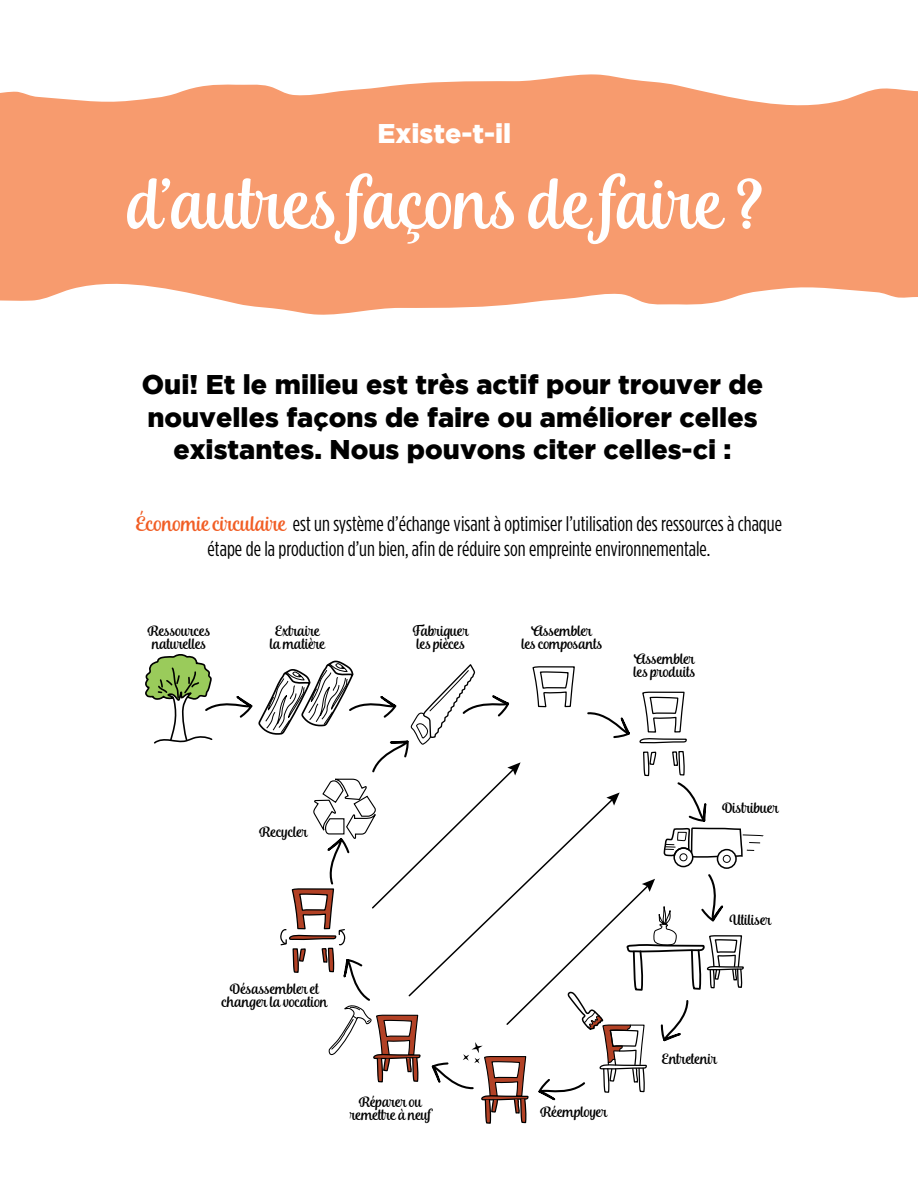
<style>
.page{position:relative;width:918px;height:1188px;background:#fff}
.page>*{position:absolute;margin:0;border:0;box-sizing:border-box;transform-origin:0 0}
.t1{font:72px "Andalusia";color:#fff}
.t2{font:900 27px/32.4px "Gotham";color:#000;text-align:center}
.t3{font:900 27px "Gotham";color:#fff}
.t4{font:condensed 21px/25.2px "Gotham HTF";color:#000;text-align:center}
.t5{font:15px/13.5px "Andalusia";color:#000;text-align:center}
.s1{font-family:"Andalusia";font-stretch:normal;color:#f15d24}
</style>
<div class="page">
<svg style="left:0;top:74px;width:918px;height:241px;background:#f8a881"></svg>
<svg style="left:145px;top:654px;width:619px;height:470px"></svg>
<h2 class="t3" style="left:378px;top:117px;width:135px">Existe-t-il</h2>
<h1 class="t1" style="left:126px;top:162px;width:638px">d’autres façons de faire ?</h1>
<h2 class="t2" style="left:142px;top:368px;width:623px">Oui! Et le milieu est très actif pour trouver de nouvelles façons de faire ou améliorer celles existantes. Nous pouvons citer celles-ci :</h2>
<h3 class="t4" style="left:136px;top:511px;width:648px"><span class="s1">Économie circulaire</span> est un système d’échange visant à optimiser l’utilisation des ressources à chaque étape de la production d’un bien, afin de réduire son empreinte environnementale.</h3>
<p class="t5" style="left:148px;top:624px;width:64px;text-align:left">Ressources naturelles</p>
<p class="t5" style="left:270px;top:624px;width:57px">Extraire la matière</p>
<p class="t5" style="left:413px;top:624px;width:57px;text-align:left">Fabriquer les pièces</p>
<p class="t5" style="left:521px;top:624px;width:82px">Assembler<br>les composants</p>
<p class="t5" style="left:634px;top:652px;width:63px;text-align:left">Assembler les produits</p>
<p class="t5" style="left:260px;top:825px;width:50px">Recycler</p>
<p class="t5" style="left:221px;top:982px;width:108px">Désassembler et changer la vocation</p>
<p class="t5" style="left:350px;top:1095px;width:83px">Réparer ou remettre à neuf</p>
<p class="t5" style="left:541px;top:1105px;width:68px">Réemployer</p>
<p class="t5" style="left:723px;top:801px;width:57px">Distribuer</p>
<p class="t5" style="left:730px;top:913px;width:43px">Utiliser</p>
<p class="t5" style="left:662px;top:1052px;width:56px">Entretenir</p>
</div>
